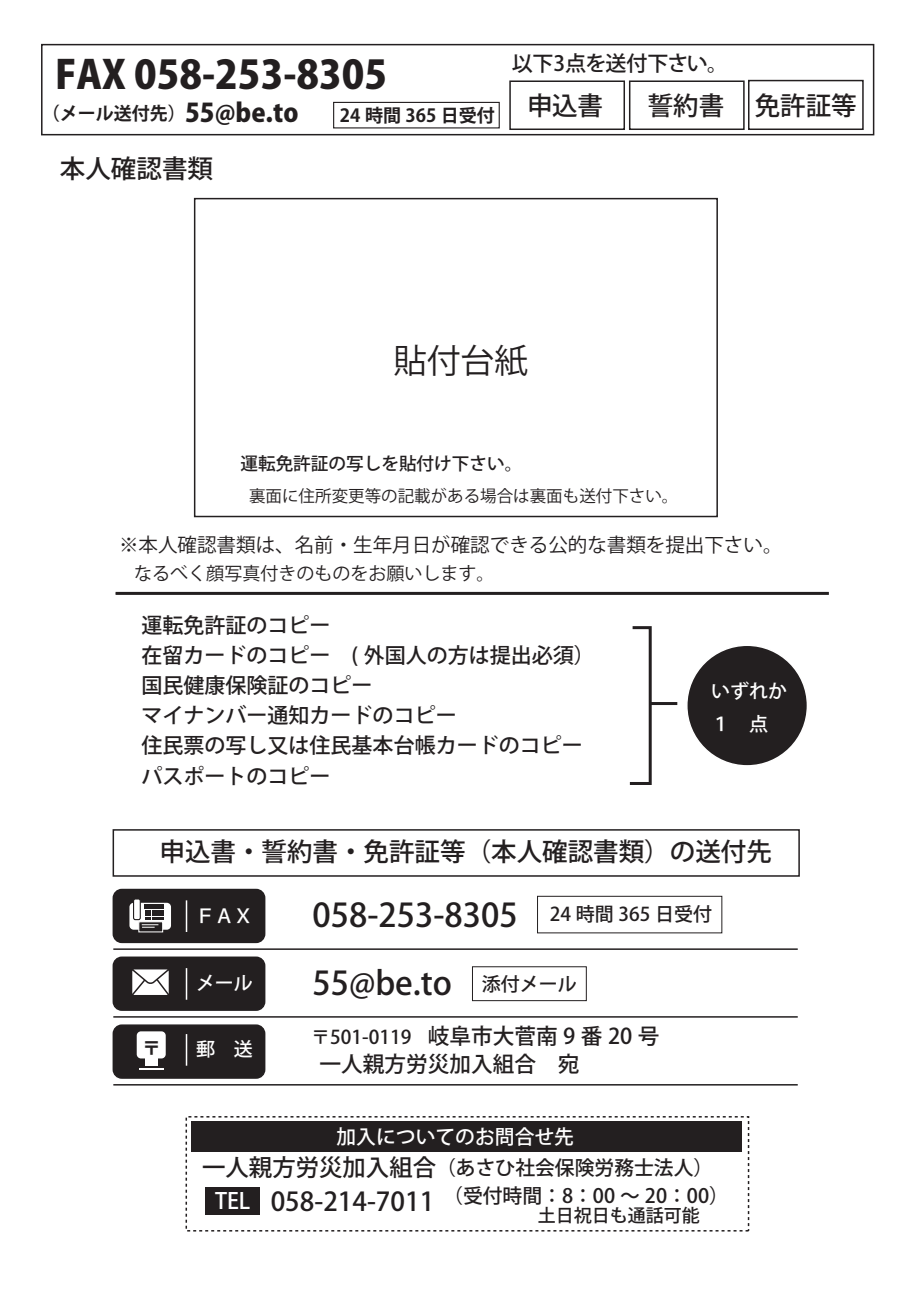
<style>
.page{position:relative;width:919px;height:1289px;background:#fff}
.page>*{position:absolute;margin:0;border:0;box-sizing:border-box;transform-origin:0 0}
.t1{font:800 39px "Koz Go Pro";color:#231f20}
.t2{font:33.6px "Koz Go Pro";color:#231f20}
.t3{font:500 32.55px/67.7px "Koz Go Pro";color:#231f20}
.t4{font:500 25.5px "Koz Go Pro";color:#231f20}
.t5{font:500 21.6px/28.5px "Koz Go Pro";color:#231f20}
.t6{font:500 21px/30px "Koz Go Pro";color:#231f20}
.t7{font:500 21px "Koz Go Pro";letter-spacing:-.02em;color:#231f20}
.t8{font:500 19.8px "Koz Go Pr 6 N";color:#231f20}
.t9{font:500 19.8px "Koz Go Pro";color:#231f20}
.t10{font:500 19.8px "Koz Go Pr 6 N";color:#fff}
.t11{font:19.5px "Koz Go Pro";color:#231f20}
.t12{font:500 18.9px/33.2px "Koz Go Pro";color:#fff}
.t13{font:500 18.9px "Koz Go Pro";color:#231f20}
.t14{font:800 18.9px "Koz Go Pr 6 N";color:#231f20}
.t15{font:700 18px "Koz Go Pro";color:#231f20}
.t16{font:18px "Koz Go Pr 6 N";color:#231f20}
.t17{font:500 18px "Koz Go Pr 6 N";color:#231f20}
.t18{font:500 17.55px "Koz Go Pro";color:#231f20}
.t19{font:16.5px "Koz Go Pr 6 N";color:#231f20}
.s1{font-weight:800;font-size:25.5px}
.s2{font-size:18.9px}
.s3{font-size:23.4px}
.s4{font-size:22.2px;color:#fff}
.s5{font-size:25.95px}
</style>
<div class="page">
<div style="left:194px;top:198px;width:523px;height:319px;background:#fff;border:2px solid #231f20"></div>
<hr style="left:115px;top:592px;width:713px;height:3px;background:#231f20">
<div style="left:113px;top:829px;width:686px;height:47px;background:#fff;border:2px solid #231f20"></div>
<div style="left:113px;top:889px;width:152px;height:53px;background:#231f20;border-radius:9px"></div>
<div style="left:113px;top:888px;width:152px;height:55px;border:2px solid #231f20;border-radius:9px"></div>
<hr style="left:113px;top:948px;width:684px;height:1px;background:#231f20">
<div style="left:113px;top:957px;width:152px;height:53px;background:#231f20;border-radius:9px"></div>
<div style="left:113px;top:956px;width:152px;height:54px;border:2px solid #231f20;border-radius:9px"></div>
<hr style="left:113px;top:1016px;width:684px;height:1px;background:#231f20">
<div style="left:113px;top:1025px;width:152px;height:52px;background:#231f20;border-radius:9px"></div>
<div style="left:113px;top:1024px;width:152px;height:54px;border:2px solid #231f20;border-radius:9px"></div>
<hr style="left:113px;top:1084px;width:684px;height:1px;background:#231f20">
<svg style="left:629px;top:626px;width:23px;height:159px"></svg>
<div style="left:537px;top:896px;width:185px;height:37px;border:1px solid #231f20"></div>
<div style="left:472px;top:966px;width:114px;height:34px;border:1px solid #231f20"></div>
<hr style="left:650px;top:702px;width:27px;height:3px;background:#231f20">
<hr style="left:186px;top:900px;width:1px;height:32px;background:#fff">
<hr style="left:186px;top:968px;width:1px;height:31px;background:#fff">
<hr style="left:186px;top:1034px;width:1px;height:31px;background:#fff">
<div style="left:686px;top:645px;width:121px;height:120px;background:#231f20;border-radius:50%"></div>
<div style="left:686px;top:644px;width:122px;height:122px;border:2px solid #fff;border-radius:50%"></div>
<div style="left:137px;top:1031px;width:29px;height:27px;background:#fff;border-radius:4px"></div>
<div style="left:145px;top:1054px;width:13px;height:11px;background:#fff"></div>
<svg style="left:139px;top:1068px;width:25px;height:1px"></svg>
<svg style="left:132px;top:969px;width:37px;height:26px"></svg>
<div style="left:129px;top:902px;width:42px;height:27px;background:#fff;border-radius:4px"></div>
<div style="left:133px;top:899px;width:7px;height:20px;background:#fff;border-radius:2px"></div>
<div style="left:133px;top:898px;width:8px;height:22px;border:1px solid #231f20;border-radius:2px"></div>
<hr style="left:145px;top:904px;width:19px;height:4px;background:#231f20">
<svg style="left:138px;top:921px;width:25px;height:11px"></svg>
<svg style="left:142px;top:910px;width:21px;height:17px"></svg>
<div style="left:191px;top:1121px;width:550px;height:30px;background:#231f20"></div>
<div style="left:205px;top:1187px;width:54px;height:27px;background:#231f20"></div>
<div style="left:41px;top:44px;width:833px;height:91px;border:2px solid #231f20"></div>
<div style="left:333px;top:102px;width:166px;height:26px;border:1px solid #231f20"></div>
<div style="left:509px;top:80px;width:116px;height:50px;border:2px solid #231f20"></div>
<div style="left:629px;top:80px;width:115px;height:50px;border:2px solid #231f20"></div>
<div style="left:748px;top:80px;width:115px;height:50px;border:2px solid #231f20"></div>
<h1 class="t1" style="left:55px;top:49px;width:333px">FAX 058-253-8305</h1>
<p class="t15" style="left:42px;top:102px;width:258px">（メール送付先）<span class="s1">55@be.to</span></p>
<p class="t15" style="left:340px;top:103px;width:156px">24 時間 365 日受付</p>
<p class="t4" style="left:60px;top:152px;width:154px">本人確認書類</p>
<p class="t7" style="left:512px;top:50px;width:218px">以下3点を送付下さい。</p>
<p class="t4" style="left:527px;top:89px;width:77px">申込書</p>
<p class="t4" style="left:647px;top:89px;width:210px">誓約書 免許証等</p>
<h2 class="t2" style="left:393px;top:338px;width:136px">貼付台紙</h2>
<p class="t18" style="left:240px;top:452px;width:283px">運転免許証の写しを貼付け下さい。</p>
<p class="t19" style="left:249px;top:487px;width:431px">裏面に住所変更等の記載がある場合は裏面も送付下さい。</p>
<p class="t11" style="left:119px;top:532px;width:664px">※本人確認書類は、名前・生年月日が確認できる公的な書類を提出下さい。</p>
<p class="t16" style="left:134px;top:563px;width:361px">なるべく顔写真付きのものをお願いします。</p>
<p class="t6" style="left:141px;top:611px;width:486px">運転免許証のコピー<br>在留カードのコピー　( 外国人の方は提出必須）　　国民健康保険証のコピー<br>マイナンバー通知カードのコピー<br>住民票の写し又は住民基本台帳カードのコピー<br>パスポートのコピー</p>
<p class="t12" style="left:711px;top:675px;width:77px">いずれか<br>１　点</p>
<p class="t4" style="left:159px;top:835px;width:613px">申込書・誓約書・免許証等（本人確認書類）の送付先</p>
<p class="t14" style="left:142px;top:1037px;width:20px">〒</p>
<p class="t12" style="left:196px;top:900px;width:58px">ＦＡＸ</p>
<p class="t12" style="left:196px;top:967px;width:58px">メール</p>
<p class="t12" style="left:196px;top:1033px;width:58px">郵　送</p>
<h3 class="t3" style="left:312px;top:883px;width:206px">058-253-8305<br>55@be.to</h3>
<p class="t5" style="left:319px;top:1022px;width:341px;text-indent:-8px"><span class="s2">〒501-0119</span> 岐阜市大菅南 9 番 20 号一人親方労災加入組合　宛</p>
<p class="t13" style="left:549px;top:901px;width:164px">24 時間 365 日受付</p>
<p class="t13" style="left:482px;top:972px;width:96px">添付メール</p>
<p class="t10" style="left:336px;top:1125px;width:239px">加入についてのお問合せ先</p>
<p class="t9" style="left:202px;top:1154px;width:512px"><span class="s3">一人親方労災加入組合</span>（あさひ社会保険労務士法人）</p>
<p class="t8" style="left:215px;top:1184px;width:515px"><span class="s4">TEL</span> <span class="s5">058-214-7011</span> （受付時間：8：00 ～ 20：00）</p>
<p class="t17" style="left:538px;top:1205px;width:163px">土日祝日も通話可能</p>
</div>
